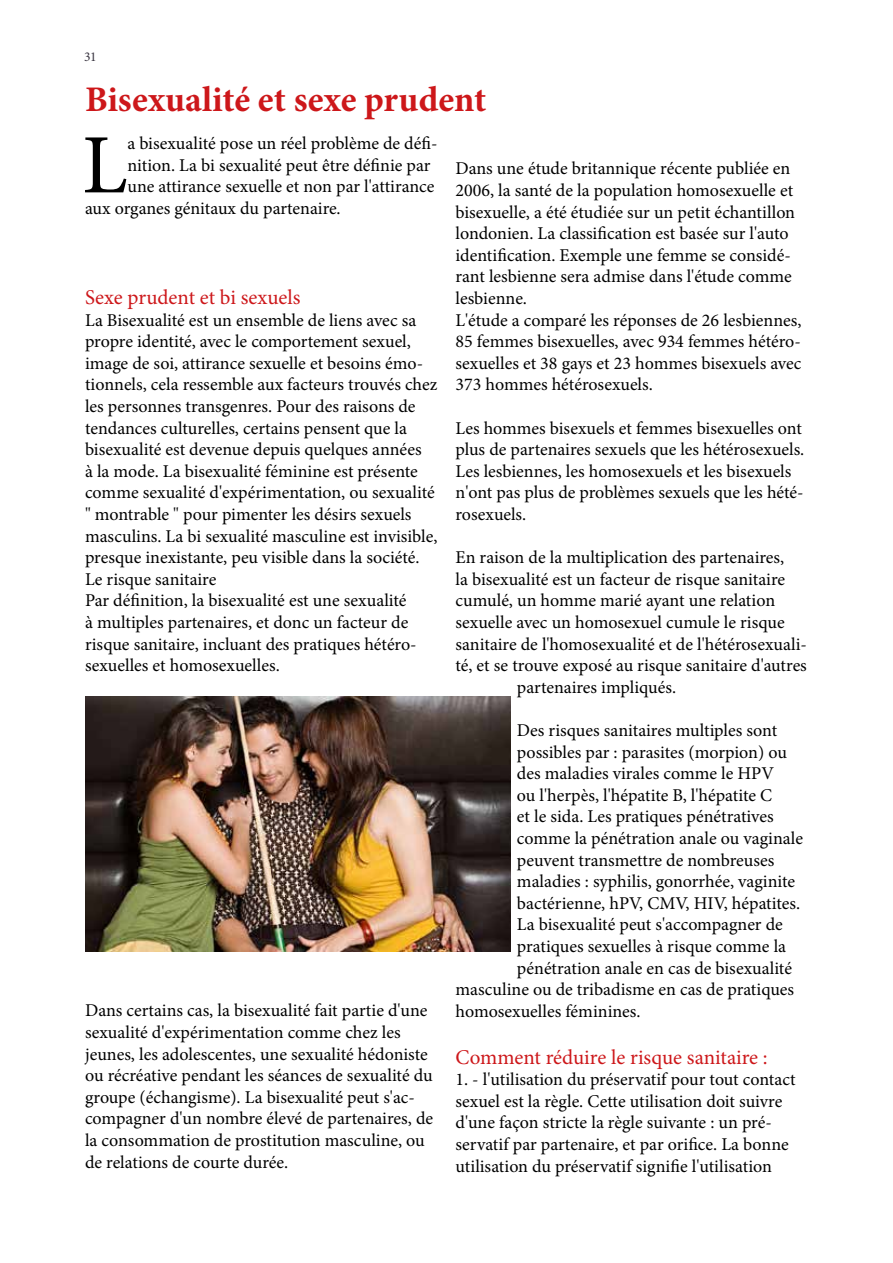
<style>
.page{position:relative;width:893px;height:1263px;background:#fff}
.page>*{position:absolute;margin:0;border:0;box-sizing:border-box;transform-origin:0 0}
.t1{font:84.45px "Minion Pro";color:#000}
.t2{font:700 36px "Minion Pro";color:#cd171a}
.t3{font:21px "Minion Pro";color:#cd171a}
.t4{font:18px/21.6px "Minion Pro";color:#000}
.t5{font:13.5px "Minion Pro";color:#3a3642}
</style>
<div class="page">
<img style="left:85px;top:696px;width:425px;height:255px">
<p class="t5" style="left:84px;top:47px;width:14px">31</p>
<h2 class="t2" style="left:85px;top:74px;width:403px">Bisexualité et sexe prudent</h2>
<h1 class="t1" style="left:82px;top:109px;width:47px">L</h1>
<p class="t4" style="left:127px;top:133px;width:312px">a bisexualité pose un réel problème de défi-</p>
<p class="t4" style="left:127px;top:154px;width:305px">nition. La bi sexualité peut être définie par</p>
<p class="t4" style="left:127px;top:176px;width:309px">une attirance sexuelle et non par l'attirance</p>
<p class="t4" style="left:85px;top:197px;width:257px">aux organes génitaux du partenaire.</p>
<p class="t4" style="left:455px;top:158px;width:348px">Dans une étude britannique récente publiée en 2006, la santé de la population homosexuelle et bisexuelle, a été étudiée sur un petit échantillon londonien. La classification est basée sur l'auto identification. Exemple une femme se considé&shy;rant lesbienne sera admise dans l'étude comme lesbienne.<br>L'étude a comparé les réponses de 26 lesbiennes, 85 femmes bisexuelles, avec 934 femmes hétéro&shy;sexuelles et 38 gays et 23 hommes bisexuels avec 373 hommes hétérosexuels.</p>
<p class="t4" style="left:455px;top:417px;width:350px">Les hommes bisexuels et femmes bisexuelles ont plus de partenaires sexuels que les hétérosexuels.<br>Les lesbiennes, les homosexuels et les bisexuels n'ont pas plus de problèmes sexuels que les hété&shy;rosexuels.</p>
<p class="t4" style="left:455px;top:547px;width:330px">En raison de la multiplication des partenaires,</p>
<p class="t4" style="left:455px;top:568px;width:331px">la bisexualité est un facteur de risque sanitaire</p>
<p class="t4" style="left:455px;top:590px;width:321px">cumulé, un homme marié ayant une relation</p>
<p class="t4" style="left:455px;top:611px;width:331px">sexuelle avec un homosexuel cumule le risque</p>
<p class="t4" style="left:455px;top:633px;width:353px">sanitaire de l'homosexualité et de l'hétérosexuali-</p>
<p class="t4" style="left:455px;top:655px;width:353px">té, et se trouve exposé au risque sanitaire d'autres</p>
<p class="t4" style="left:517px;top:676px;width:161px">partenaires impliqués.</p>
<p class="t4" style="left:517px;top:719px;width:262px">Des risques sanitaires multiples sont</p>
<p class="t4" style="left:517px;top:741px;width:271px">possibles par : parasites (morpion) ou</p>
<p class="t4" style="left:517px;top:763px;width:259px">des maladies virales comme le HPV</p>
<p class="t4" style="left:517px;top:784px;width:257px">ou l'herpès, l'hépatite B, l'hépatite C</p>
<p class="t4" style="left:517px;top:806px;width:258px">et le sida. Les pratiques pénétratives</p>
<p class="t4" style="left:517px;top:827px;width:288px">comme la pénétration anale ou vaginale</p>
<p class="t4" style="left:517px;top:849px;width:259px">peuvent transmettre de nombreuses</p>
<p class="t4" style="left:517px;top:871px;width:280px">maladies : syphilis, gonorrhée, vaginite</p>
<p class="t4" style="left:517px;top:892px;width:285px">bactérienne, hPV, CMV, HIV, hépatites.</p>
<p class="t4" style="left:517px;top:914px;width:267px">La bisexualité peut s'accompagner de</p>
<p class="t4" style="left:517px;top:935px;width:271px">pratiques sexuelles à risque comme la</p>
<p class="t4" style="left:517px;top:957px;width:277px">pénétration anale en cas de bisexualité</p>
<p class="t4" style="left:455px;top:979px;width:340px">masculine ou de tribadisme en cas de pratiques</p>
<p class="t4" style="left:455px;top:1000px;width:187px">homosexuelles féminines.</p>
<p class="t3" style="left:455px;top:1043px;width:314px">Comment réduire le risque sanitaire :</p>
<p class="t4" style="left:455px;top:1069px;width:342px">1. - l'utilisation du préservatif pour tout contact sexuel est la règle. Cette utilisation doit suivre d'une façon stricte la règle suivante : un pré&shy;servatif par partenaire, et par orifice. La bonne utilisation du préservatif signifie l'utilisation</p>
<p class="t3" style="left:85px;top:283px;width:217px">Sexe prudent et bi sexuels</p>
<p class="t4" style="left:85px;top:309px;width:354px">La Bisexualité est un ensemble de liens avec sa propre identité, avec le comportement sexuel, image de soi, attirance sexuelle et besoins émo&shy;tionnels, cela ressemble aux facteurs trouvés chez les personnes transgenres. Pour des raisons de tendances culturelles, certains pensent que la bisexualité est devenue depuis quelques années<br>à la mode. La bisexualité féminine est présente comme sexualité d'expérimentation, ou sexualité " montrable " pour pimenter les désirs sexuels masculins. La bi sexualité masculine est invisible, presque inexistante, peu visible dans la société.<br>Le risque sanitaire<br>Par définition, la bisexualité est une sexualité<br>à multiples partenaires, et donc un facteur de risque sanitaire, incluant des pratiques hétéro&shy;sexuelles et homosexuelles.</p>
<p class="t4" style="left:85px;top:1000px;width:350px">Dans certains cas, la bisexualité fait partie d'une sexualité d'expérimentation comme chez les jeunes, les adolescentes, une sexualité hédoniste ou récréative pendant les séances de sexualité du groupe (échangisme). La bisexualité peut s'ac&shy;compagner d'un nombre élevé de partenaires, de la consommation de prostitution masculine, ou de relations de courte durée.</p>
</div>
